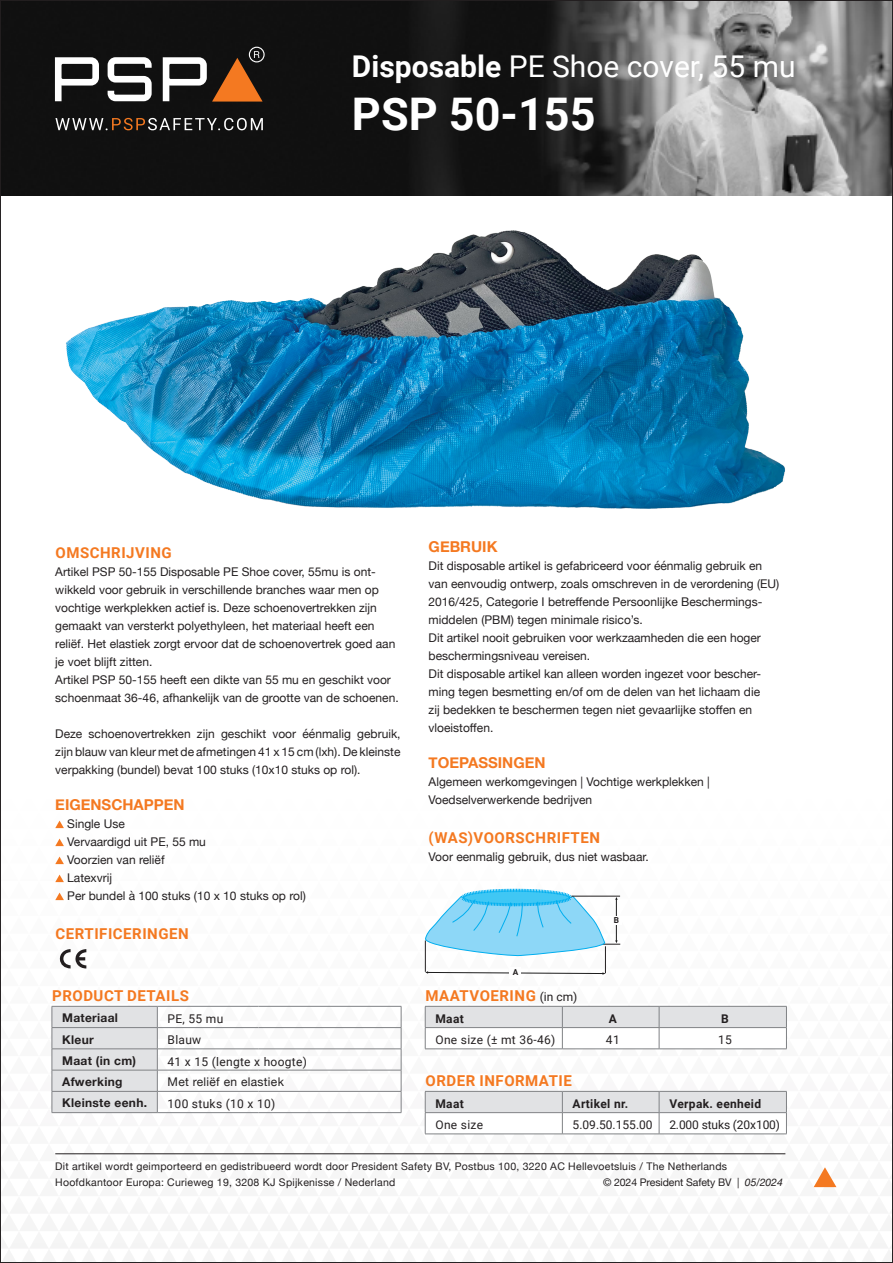
<style>
.page{position:relative;width:893px;height:1263px;background:#fff}
.page>*{position:absolute;margin:0;border:0;box-sizing:border-box;transform-origin:0 0}
.Artikel_code{font:700 45px "Roboto";color:#fff}
.Subnaam_ProdSheet{font:30px "Roboto";color:#fff}
.tussenkop_tabel{font:700 15px "Roboto";letter-spacing:.035em;color:#f47921}
.Opsomming_platte_tekst{font:700 15px "Helvetica Neue";color:#f47921}
.platte_tekst{font:700 15px "Helvetica Neue";color:#f47921}
.tussenkop{font:700 15px "Roboto";letter-spacing:.035em;color:#f47921}
.platte_tekst-2{font:12px/18px "Helvetica Neue";color:#231f20}
.Opsomming_platte_tekst-2{font:12px/18px "Helvetica Neue";color:#231f20}
.tussenkop_tabel-2{font:12px/18px "Helvetica Neue";color:#231f20}
.kader_-_platte_tekst{font:12px "Roboto";letter-spacing:.025em;color:#231f20}
.kader_-_tekst_vet{font:700 12px "Helvetica Neue";letter-spacing:.025em;color:#231f20}
.kader_-_tekst_vet-2{font:700 12px "Roboto";letter-spacing:.025em;color:#231f20}
.kader_-_tekst_vet-3{font:12px "Roboto";letter-spacing:.025em;color:#231f20}
.kader_-_platte_tekst-2{font:12px "Helvetica Neue";letter-spacing:.025em;color:#231f20}
.kader_-_platte_tekst-3{font:12px "Roboto";letter-spacing:-.01em;color:#231f20}
.Uitleg_certificering{font:10.5px/15.3px "Helvetica Neue";letter-spacing:.025em;color:#231f20}
.Uitleg_certificering-2{font:10.5px "Helvetica Neue";letter-spacing:-.01em;color:#231f20}
.tussenkop-2{font:700 8.25px "Roboto";color:#231f20}
.s1{font-weight:700}
.s2{font-weight:400;font-size:12px;color:#231f20}
.s3{font-style:italic}
</style>
<div class="page">
<img style="left:2px;top:2px;width:889px;height:194px">
<svg style="left:2px;top:828px;width:889px;height:433px"></svg>
<svg style="left:814px;top:1167px;width:22px;height:20px"></svg>
<hr style="left:55px;top:1153px;width:730px;height:1px;background:#231f20">
<svg style="left:55px;top:820px;width:9px;height:8px"></svg>
<svg style="left:55px;top:838px;width:9px;height:8px"></svg>
<svg style="left:55px;top:856px;width:9px;height:8px"></svg>
<svg style="left:55px;top:874px;width:9px;height:8px"></svg>
<svg style="left:55px;top:892px;width:9px;height:8px"></svg>
<svg style="left:60px;top:949px;width:26px;height:19px"></svg>
<svg style="left:53px;top:1006px;width:372px;height:107px"></svg>
<hr style="left:52px;top:1006px;width:105px;height:1px;background:#808285">
<hr style="left:157px;top:1006px;width:101px;height:1px;background:#808285">
<hr style="left:258px;top:1006px;width:143px;height:1px;background:#808285">
<hr style="left:52px;top:1027px;width:105px;height:1px;background:#808285">
<hr style="left:52px;top:1048px;width:105px;height:1px;background:#808285">
<hr style="left:52px;top:1070px;width:105px;height:1px;background:#808285">
<hr style="left:157px;top:1027px;width:101px;height:1px;background:#808285">
<hr style="left:258px;top:1027px;width:143px;height:1px;background:#808285">
<hr style="left:157px;top:1048px;width:101px;height:1px;background:#808285">
<hr style="left:258px;top:1048px;width:143px;height:1px;background:#808285">
<hr style="left:157px;top:1070px;width:101px;height:1px;background:#808285">
<hr style="left:258px;top:1070px;width:143px;height:1px;background:#808285">
<hr style="left:52px;top:1091px;width:105px;height:1px;background:#808285">
<svg style="left:52px;top:1006px;width:1px;height:106px"></svg>
<hr style="left:157px;top:1091px;width:101px;height:1px;background:#808285">
<svg style="left:157px;top:1006px;width:1px;height:106px"></svg>
<hr style="left:258px;top:1091px;width:143px;height:1px;background:#808285">
<svg style="left:401px;top:1006px;width:1px;height:106px"></svg>
<hr style="left:52px;top:1112px;width:105px;height:1px;background:#808285">
<hr style="left:157px;top:1112px;width:101px;height:1px;background:#808285">
<hr style="left:258px;top:1112px;width:143px;height:1px;background:#808285">
<svg style="left:425px;top:1006px;width:362px;height:128px"></svg>
<hr style="left:425px;top:1134px;width:137px;height:1px;background:#808285">
<hr style="left:562px;top:1134px;width:97px;height:1px;background:#808285">
<hr style="left:659px;top:1134px;width:128px;height:1px;background:#808285">
<div style="left:510px;top:967px;width:11px;height:12px;background:#fff"></div>
<div style="left:612px;top:915px;width:9px;height:9px;background:#fff"></div>
<svg style="left:423px;top:888px;width:197px;height:87px"></svg>
<hr style="left:571px;top:896px;width:49px;height:1px;background:#231f20">
<img style="left:39px;top:2px;width:767px;height:507px">
<p class="Subnaam_ProdSheet" style="left:352px;top:45px;width:445px"><span class="s1">Disposable</span> PE Shoe cover, 55 mu</p>
<p class="Artikel_code" style="left:352px;top:82px;width:245px">PSP 50-155</p>
<p class="tussenkop" style="left:56px;top:542px;width:118px">OMSCHRIJVING</p>
<p class="platte_tekst-2" style="left:55px;top:563px;width:342px">Artikel PSP 50-155 Disposable PE Shoe cover, 55mu is ont&shy;wikkeld voor gebruik in verschillende branches waar men op vochtige werkplekken actief is. Deze schoenovertrekken zijn gemaakt van versterkt polyethyleen, het materiaal heeft een reliëf. Het elastiek zorgt ervoor dat de schoenovertrek goed aan je voet blijft zitten.</p>
<p class="platte_tekst-2" style="left:55px;top:671px;width:345px">Artikel PSP 50-155 heeft een dikte van 55 mu en geschikt voor schoenmaat 36-46, afhankelijk van de grootte van de schoenen.</p>
<p class="platte_tekst-2" style="left:55px;top:725px;width:347px;text-align:justify">Deze schoenovertrekken zijn geschikt voor éénmalig gebruik, zijn blauw van kleur met de afmetingen 41 x 15 cm (lxh). De kleinste verpakking (bundel) bevat 100 stuks (10x10 stuks op rol).</p>
<p class="platte_tekst" style="left:55px;top:793px;width:131px">EIGENSCHAPPEN</p>
<p class="platte_tekst-2" style="left:67px;top:815px;width:59px">Single Use</p>
<p class="Opsomming_platte_tekst-2" style="left:67px;top:833px;width:140px">Vervaardigd uit PE, 55 mu</p>
<p class="Opsomming_platte_tekst-2" style="left:67px;top:851px;width:99px">Voorzien van reliëf</p>
<p class="Opsomming_platte_tekst-2" style="left:67px;top:869px;width:46px">Latexvrij</p>
<p class="tussenkop_tabel-2" style="left:67px;top:887px;width:240px">Per bundel à 100 stuks (10 x 10 stuks op rol)</p>
<p class="tussenkop_tabel" style="left:56px;top:923px;width:135px">CERTIFICERINGEN</p>
<p class="Opsomming_platte_tekst" style="left:429px;top:535px;width:70px">GEBRUIK</p>
<p class="Opsomming_platte_tekst-2" style="left:429px;top:557px;width:352px">Dit disposable artikel is gefabriceerd voor éénmalig gebruik en van eenvoudig ontwerp, zoals omschreven in de verordening (EU)<br>2016/425, Categorie I betreffende Persoonlijke Beschermings&shy;middelen (PBM) tegen minimale risico’s.</p>
<p class="Opsomming_platte_tekst-2" style="left:429px;top:629px;width:334px">Dit artikel nooit gebruiken voor werkzaamheden die een hoger beschermingsniveau vereisen.</p>
<p class="Opsomming_platte_tekst-2" style="left:429px;top:665px;width:334px">Dit disposable artikel kan alleen worden ingezet voor bescher&shy;ming tegen besmetting en/of om de delen van het lichaam die zij bedekken te beschermen tegen niet gevaarlijke stoffen en vloeistoffen.</p>
<p class="Opsomming_platte_tekst" style="left:429px;top:751px;width:118px">TOEPASSINGEN</p>
<p class="tussenkop_tabel-2" style="left:429px;top:773px;width:283px">Algemeen werkomgevingen | Vochtige werkplekken |<br>Voedselverwerkende bedrijven</p>
<p class="tussenkop_tabel" style="left:429px;top:827px;width:173px">(WAS)VOORSCHRIFTEN</p>
<p class="tussenkop_tabel-2" style="left:429px;top:848px;width:222px">Voor eenmalig gebruik, dus niet wasbaar.</p>
<p class="tussenkop-2" style="left:513px;top:966px;width:7px">A</p>
<p class="tussenkop-2" style="left:614px;top:914px;width:7px">B</p>
<p class="tussenkop_tabel" style="left:52px;top:985px;width:138px">PRODUCT DETAILS</p>
<p class="tussenkop_tabel" style="left:425px;top:985px;width:153px">MAATVOERING <span class="s2">(in cm)</span></p>
<p class="kader_-_tekst_vet" style="left:62px;top:1008px;width:57px">Materiaal</p>
<p class="kader_-_platte_tekst" style="left:168px;top:1010px;width:57px">PE, 55 mu</p>
<p class="kader_-_tekst_vet-2" style="left:435px;top:1010px;width:30px">Maat</p>
<p class="kader_-_tekst_vet-2" style="left:609px;top:1010px;width:10px">A</p>
<p class="kader_-_tekst_vet-2" style="left:721px;top:1010px;width:9px">B</p>
<p class="kader_-_tekst_vet" style="left:62px;top:1030px;width:33px">Kleur</p>
<p class="kader_-_platte_tekst" style="left:168px;top:1032px;width:35px">Blauw</p>
<p class="kader_-_tekst_vet-3" style="left:435px;top:1032px;width:121px">One size (± mt 36-46)</p>
<p class="kader_-_tekst_vet-3" style="left:606px;top:1032px;width:15px">41</p>
<p class="kader_-_tekst_vet-3" style="left:718px;top:1032px;width:15px">15</p>
<p class="kader_-_tekst_vet" style="left:62px;top:1051px;width:75px">Maat (in cm)</p>
<p class="kader_-_platte_tekst" style="left:168px;top:1053px;width:141px">41 x 15 (lengte x hoogte)</p>
<p class="kader_-_tekst_vet" style="left:62px;top:1072px;width:62px">Afwerking</p>
<p class="kader_-_platte_tekst-2" style="left:168px;top:1073px;width:118px">Met reliëf en elastiek</p>
<p class="tussenkop_tabel" style="left:425px;top:1070px;width:148px">ORDER INFORMATIE</p>
<p class="kader_-_tekst_vet" style="left:62px;top:1094px;width:86px">Kleinste eenh.</p>
<p class="kader_-_platte_tekst" style="left:168px;top:1095px;width:109px">100 stuks (10 x 10)</p>
<p class="kader_-_tekst_vet-2" style="left:435px;top:1095px;width:30px">Maat</p>
<p class="kader_-_tekst_vet-2" style="left:573px;top:1095px;width:57px">Artikel nr.</p>
<p class="kader_-_tekst_vet-2" style="left:669px;top:1095px;width:93px">Verpak. eenheid</p>
<p class="kader_-_tekst_vet-3" style="left:435px;top:1117px;width:49px">One size</p>
<p class="kader_-_platte_tekst" style="left:573px;top:1117px;width:82px">5.09.50.155.00</p>
<p class="kader_-_platte_tekst-3" style="left:669px;top:1117px;width:112px">2.000 stuks (20x100)</p>
<p class="Uitleg_certificering" style="left:55px;top:1159px;width:673px">Dit artikel wordt geimporteerd en gedistribueerd wordt door President Safety BV, Postbus 100, 3220 AC Hellevoetsluis / The Netherlands<br>Hoofdkantoor Europa: Curieweg 19, 3208 KJ Spijkenisse / Nederland</p>
<p class="Uitleg_certificering-2" style="left:603px;top:1174px;width:181px">© 2024 President Safety BV | <span class="s3">05/2024</span></p>
</div>
